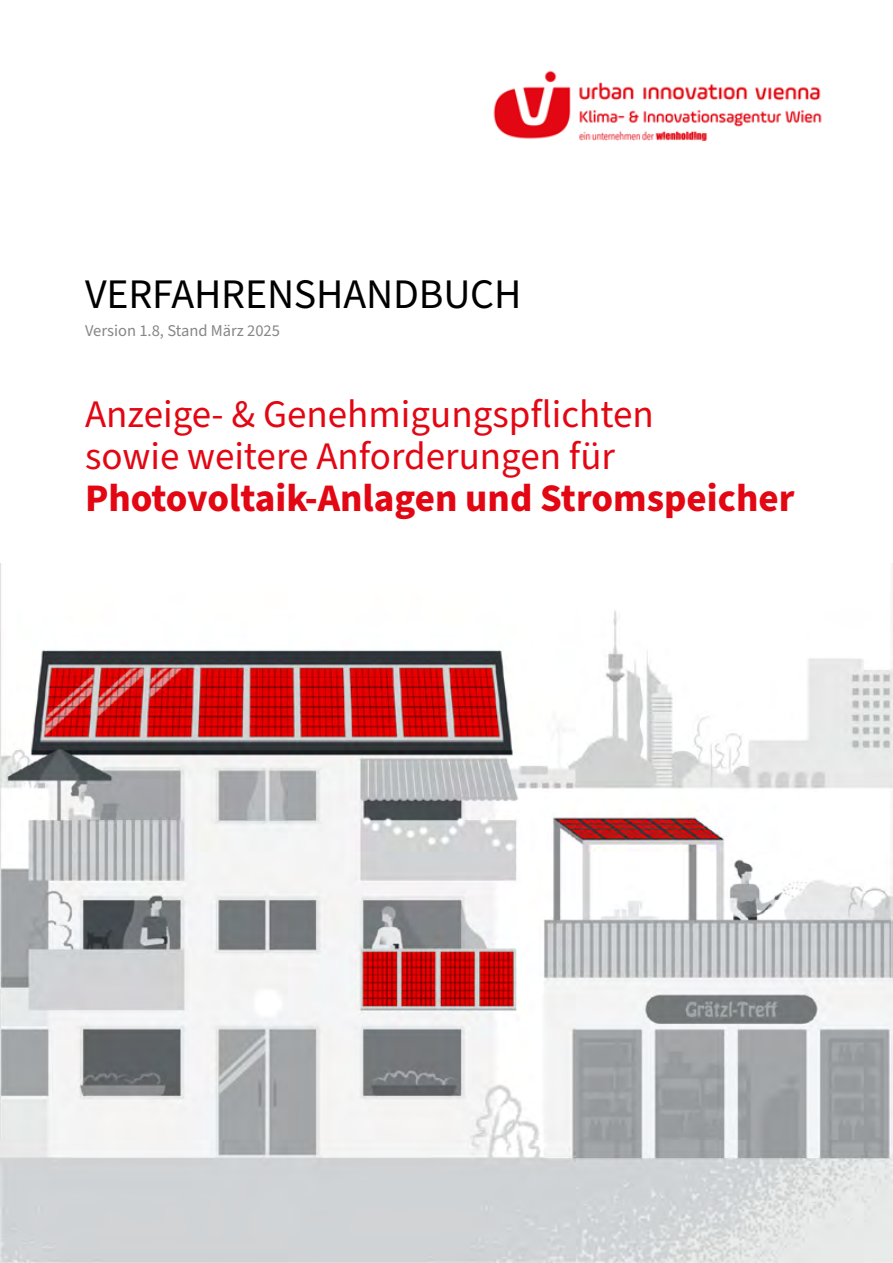
<style>
.page{position:relative;width:893px;height:1263px;background:#fff}
.page>*{position:absolute;margin:0;border:0;box-sizing:border-box;transform-origin:0 0}
.t1{font:42px "Source Sans Pro";letter-spacing:-.005em;color:#000}
.t2{font:39px/42px "Source Sans Pro";color:#e30613}
.t3{font:16.5px "Source Sans Pro";color:#878787}
.s1{font-weight:700}
</style>
<div class="page">
<img style="left:0;top:564px;width:893px;height:699px">
<img style="left:493px;top:70px;width:329px;height:72px">
<p class="t1" style="left:85px;top:266px;width:438px">VERFAHRENSHANDBUCH</p>
<p class="t3" style="left:85px;top:319px;width:196px">Version 1.8, Stand März 2025</p>
<h1 class="t2" style="left:85px;top:394px;width:711px">Anzeige- &amp; Genehmigungspflichten<br>sowie weitere Anforderungen für<br><span class="s1">Photovoltaik-Anlagen und Stromspeicher</span></h1>
</div>
